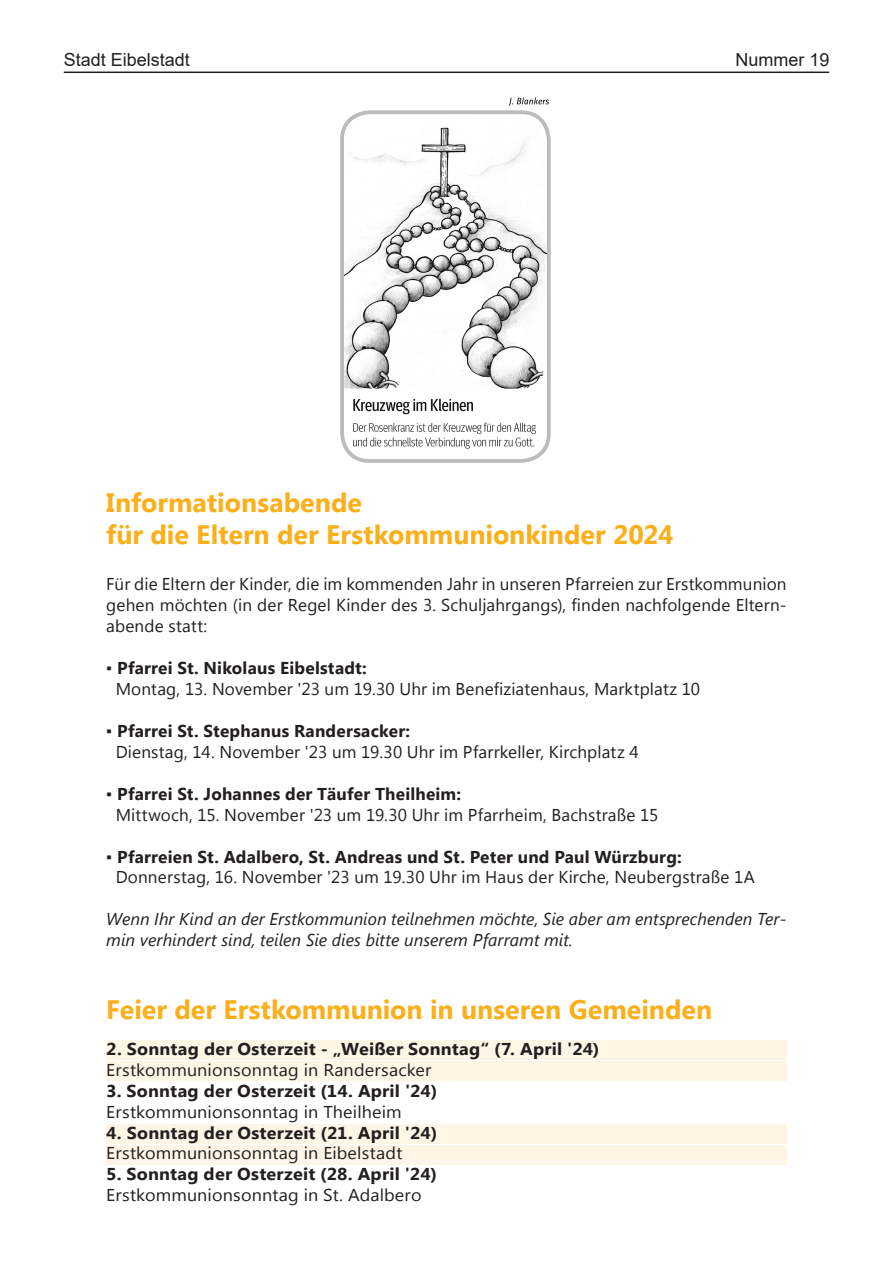
<style>
.page{position:relative;width:893px;height:1263px;background:#fff}
.page>*{position:absolute;margin:0;border:0;box-sizing:border-box;transform-origin:0 0}
.t1{font:700 26.7px/32px "Segoe UI";color:#fbaf1b}
.t2{font:18px "Arial";color:#231f20}
.t3{font:17.1px/21px "Segoe UI";letter-spacing:.01em;color:#231f20}
.t4{font:700 17.1px "Segoe UI";letter-spacing:.01em;color:#231f20;scale:1.05 1}
.t5{font:17.1px "Segoe UI";letter-spacing:.01em;color:#231f20;scale:1.05 1}
.t6{font:italic 17.1px/21px "Segoe UI";letter-spacing:.005em;color:#231f20}
.s1{font-weight:700}
</style>
<div class="page">
<hr style="left:64px;top:72px;width:765px;height:1px;background:#231f20">
<div style="left:106px;top:1040px;width:681px;height:20px;background:#fef5e6"></div>
<div style="left:106px;top:1061px;width:681px;height:20px;background:#fef5e6"></div>
<div style="left:106px;top:1124px;width:681px;height:20px;background:#fef5e6"></div>
<div style="left:106px;top:1145px;width:681px;height:20px;background:#fef5e6"></div>
<img style="left:340px;top:97px;width:211px;height:366px">
<p class="t2" style="left:64px;top:48px;width:128px">Stadt Eibelstadt</p>
<p class="t2" style="left:735px;top:48px;width:96px">Nummer 19</p>
<h1 class="t1" style="left:106px;top:485px;width:569px">Informationsabende<br>für die Eltern der Erstkommunionkinder 2024</h1>
<p class="t3" style="left:106px;top:573px;width:682px;text-align:justify">Für die Eltern der Kinder, die im kommenden Jahr in unseren Pfarreien zur Erstkommunion gehen möchten (in der Regel Kinder des 3. Schuljahrgangs), finden nachfolgende Eltern&shy;abende statt:</p>
<p class="t3" style="left:116px;top:657px;width:586px;text-indent:-9px">▪ <span class="s1">Pfarrei St. Nikolaus Eibelstadt:<br></span>Montag, 13. November '23 um 19.30 Uhr im Benefiziatenhaus, Marktplatz 10</p>
<p class="t3" style="left:116px;top:719px;width:525px;text-indent:-9px">▪ <span class="s1">Pfarrei St. Stephanus Randersacker:<br></span>Dienstag, 14. November '23 um 19.30 Uhr im Pfarrkeller, Kirchplatz 4</p>
<p class="t3" style="left:116px;top:782px;width:544px;text-indent:-9px">▪ <span class="s1">Pfarrei St. Johannes der Täufer Theilheim:<br></span>Mittwoch, 15. November '23 um 19.30 Uhr im Pfarrheim, Bachstraße 15</p>
<p class="t3" style="left:116px;top:845px;width:641px;text-indent:-9px">▪ <span class="s1">Pfarreien St. Adalbero, St. Andreas und St. Peter und Paul Würzburg:<br></span>Donnerstag, 16. November '23 um 19.30 Uhr im Haus der Kirche, Neubergstraße 1A</p>
<p class="t6" style="left:106px;top:908px;width:682px">Wenn Ihr Kind an der Erstkommunion teilnehmen möchte, Sie aber am entsprechenden Ter&shy;min verhindert sind, teilen Sie dies bitte unserem Pfarramt mit.</p>
<h1 class="t1" style="left:106px;top:992px;width:607px">Feier der Erstkommunion in unseren Gemeinden</h1>
<p class="t4" style="left:106px;top:1036px;width:471px">2. Sonntag der Osterzeit - „Weißer Sonntag“ (7. April '24)</p>
<p class="t5" style="left:106px;top:1058px;width:311px">Erstkommunionsonntag in Randersacker</p>
<p class="t4" style="left:106px;top:1078px;width:317px">3. Sonntag der Osterzeit (14. April '24)</p>
<p class="t5" style="left:106px;top:1099px;width:283px">Erstkommunionsonntag in Theilheim</p>
<p class="t4" style="left:106px;top:1120px;width:317px">4. Sonntag der Osterzeit (21. April '24)</p>
<p class="t5" style="left:106px;top:1141px;width:284px">Erstkommunionsonntag in Eibelstadt</p>
<p class="t4" style="left:106px;top:1162px;width:317px">5. Sonntag der Osterzeit (28. April '24)</p>
<p class="t5" style="left:106px;top:1183px;width:302px">Erstkommunionsonntag in St. Adalbero</p>
</div>
